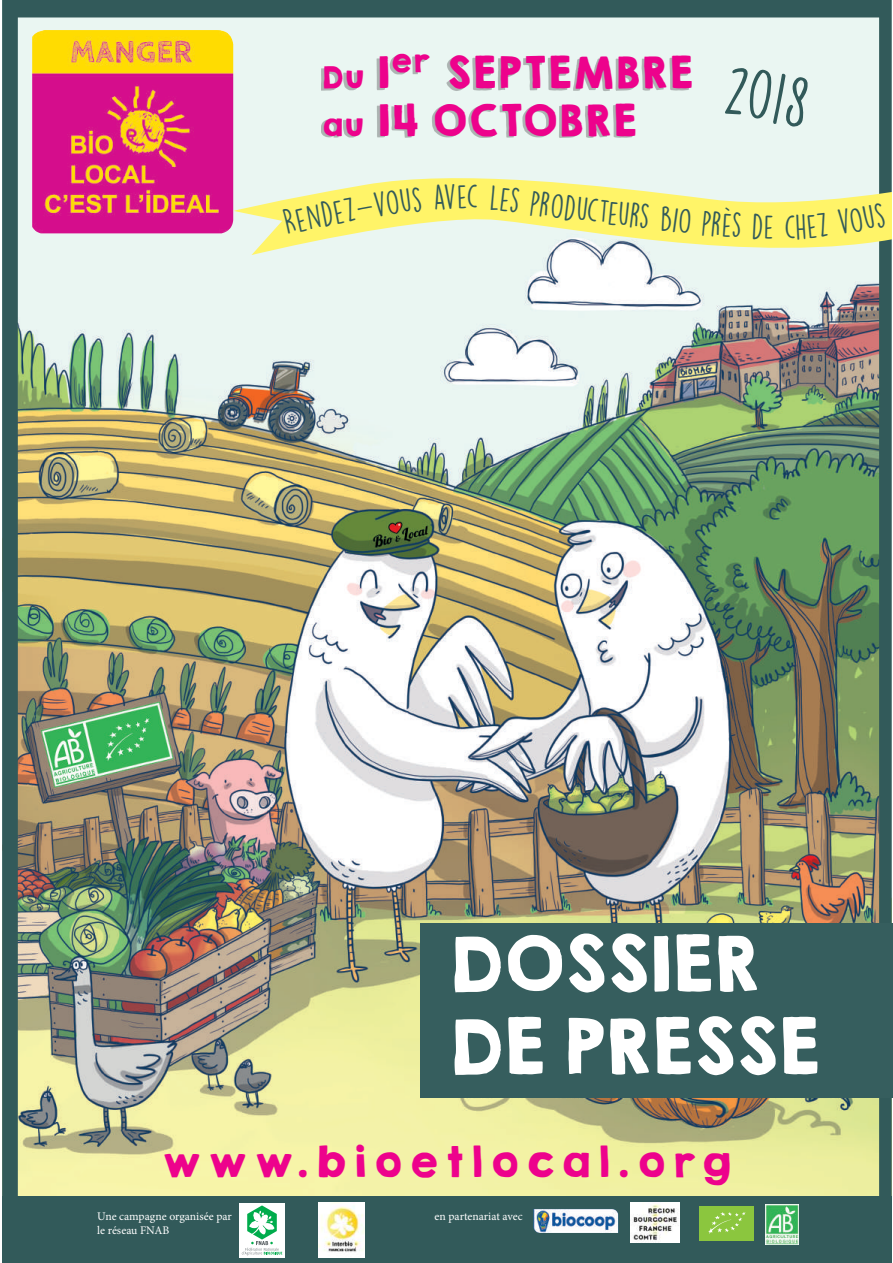
<style>
.page{position:relative;width:893px;height:1263px;background:#fff}
.page>*{position:absolute;margin:0;border:0;box-sizing:border-box;transform-origin:0 0}
.t1{font:68.85px/82.7px "KGHAPPY Solid";letter-spacing:-.05em;color:#fff}
.t2{font:62.55px "DK Lemon Yellow Sun";color:#325a5a}
.t3{font:39.3px/47.1px "KGHAPPY Solid";letter-spacing:-.01em;color:#ed028c}
.t4{font:38.25px "KGHAPPY Solid";letter-spacing:.15em;color:#ed028c}
.t5{font:30.75px "DK Lemon Yellow Sun";color:#325a5a}
.t6{font:11.7px/14px "Minion Pro";color:#fff}
.s1{font-size:27.6px}
</style>
<div class="page">
<img style="left:2px;top:0;width:890px;height:1197px">
<div style="left:2px;top:1197px;width:890px;height:66px;background:#325a5a"></div>
<div style="left:321px;top:56px;width:368px;height:82px;background:#050205;opacity:.27"></div>
<svg style="left:234px;top:169px;width:658px;height:103px;fill:#eaf6f2"></svg>
<img style="left:765px;top:1205px;width:33px;height:40px">
<div style="left:699px;top:1207px;width:55px;height:34px;background:#8bc63e"></div>
<svg style="left:708px;top:1212px;width:38px;height:22px"></svg>
<img style="left:533px;top:1209px;width:85px;height:24px">
<div style="left:239px;top:1203px;width:46px;height:54px;background:#fff"></div>
<svg style="left:242px;top:1205px;width:40px;height:50px"></svg>
<img style="left:319px;top:1203px;width:45px;height:54px">
<img style="left:630px;top:1203px;width:49px;height:40px">
<div style="left:421px;top:923px;width:472px;height:175px;background:#365e5e"></div>
<svg style="left:283px;top:187px;width:139px;height:47px"></svg>
<svg style="left:434px;top:184px;width:43px;height:26px"></svg>
<svg style="left:500px;top:188px;width:10px;height:24px"></svg>
<svg style="left:702px;top:207px;width:40px;height:31px"></svg>
<svg style="left:753px;top:213px;width:20px;height:26px"></svg>
<svg style="left:785px;top:213px;width:43px;height:27px"></svg>
<svg style="left:838px;top:203px;width:48px;height:31px"></svg>
<h3 class="t3" style="left:321px;top:49px;width:374px"><span class="s1">Du</span> 1<sup>er</sup> SEPTEMBRE <span class="s1">au</span> 14 OCTOBRE</h3>
<h3 class="t5" style="left:492px;top:179px;width:142px;rotate:7deg">l s producteu</h3>
<h3 class="t5" style="left:632px;top:196px;width:64px;rotate:6deg">rs bio</h3>
<h2 class="t2" style="left:732px;top:51px;width:85px;rotate:10deg">2018</h2>
<h1 class="t1" style="left:446px;top:922px;width:375px">DOSSIER<br>DE PRESSE</h1>
<h3 class="t4" style="left:160px;top:1132px;width:573px">www.bioetlocal.org</h3>
<p class="t6" style="left:97px;top:1210px;width:136px">Une campagne organisée par le réseau FNAB</p>
<p class="t6" style="left:434px;top:1210px;width:90px">en partenariat avec</p>
</div>
